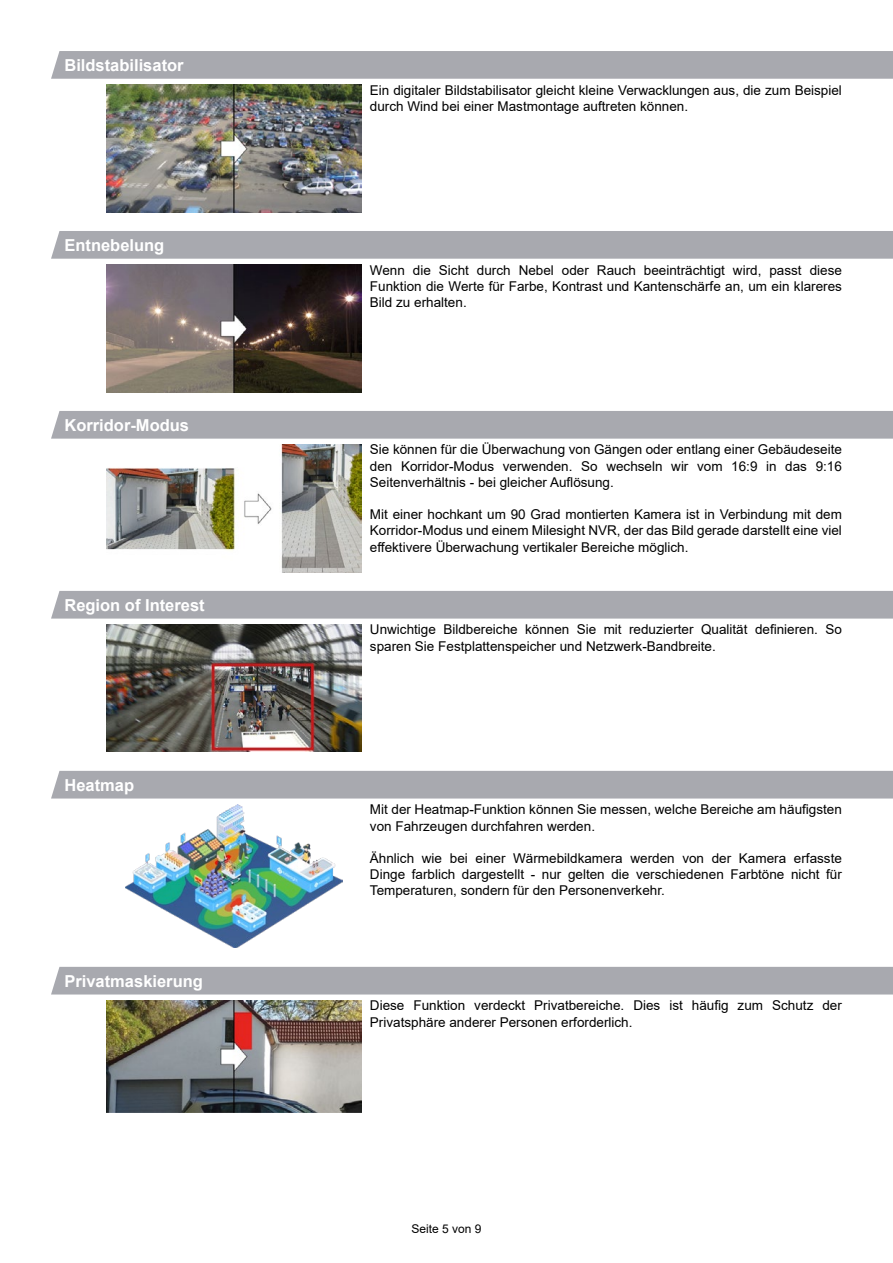
<style>
.page{position:relative;width:893px;height:1263px;background:#fff}
.page>*{position:absolute;margin:0;border:0;box-sizing:border-box;transform-origin:0 0}
.t1{font:700 16.5px "Arial";color:#fff}
.t2{font:13.5px/16.2px "Arial";color:#000}
.t3{font:12px "Arial";color:#000}
</style>
<div class="page">
<div style="left:51px;top:51px;width:842px;height:28px;background:#a8a9af"></div>
<img style="left:106px;top:85px;width:255px;height:127px">
<div style="left:51px;top:231px;width:842px;height:28px;background:#a8a9af"></div>
<img style="left:106px;top:265px;width:255px;height:127px">
<div style="left:51px;top:411px;width:842px;height:28px;background:#a8a9af"></div>
<img style="left:106px;top:445px;width:255px;height:127px">
<div style="left:51px;top:591px;width:842px;height:28px;background:#a8a9af"></div>
<img style="left:106px;top:625px;width:255px;height:127px">
<div style="left:51px;top:771px;width:842px;height:27px;background:#a8a9af"></div>
<img style="left:125px;top:804px;width:218px;height:144px">
<div style="left:51px;top:967px;width:842px;height:27px;background:#a8a9af"></div>
<img style="left:106px;top:1000px;width:255px;height:112px">
<p class="t1" style="left:64px;top:54px;width:121px">Bildstabilisator</p>
<p class="t1" style="left:64px;top:234px;width:101px">Entnebelung</p>
<p class="t1" style="left:64px;top:414px;width:126px">Korridor-Modus</p>
<p class="t1" style="left:64px;top:594px;width:142px">Region of Interest</p>
<p class="t1" style="left:64px;top:774px;width:71px">Heatmap</p>
<p class="t1" style="left:64px;top:970px;width:140px">Privatmaskierung</p>
<p class="t2" style="left:370px;top:82px;width:473px">Ein digitaler Bildstabilisator gleicht kleine Verwacklungen aus, die zum Beispiel durch Wind bei einer Mastmontage auftreten können.</p>
<p class="t2" style="left:370px;top:262px;width:473px;text-align:justify">Wenn die Sicht durch Nebel oder Rauch beeinträchtigt wird, passt diese Funktion die Werte für Farbe, Kontrast und Kantenschärfe an, um ein klareres Bild zu erhalten.</p>
<p class="t2" style="left:370px;top:441px;width:473px;text-align:justify">Sie können für die Überwachung von Gängen oder entlang einer Gebäudeseite den Korridor-Modus verwenden. So wechseln wir vom 16:9 in das 9:16<br>Seitenverhältnis - bei gleicher Auflösung.</p>
<p class="t2" style="left:370px;top:506px;width:473px;text-align:justify">Mit einer hochkant um 90 Grad montierten Kamera ist in Verbindung mit dem Korridor-Modus und einem Milesight NVR, der das Bild gerade darstellt eine viel effektivere Überwachung vertikaler Bereiche möglich.</p>
<p class="t2" style="left:370px;top:621px;width:473px">Unwichtige Bildbereiche können Sie mit reduzierter Qualität definieren. So sparen Sie Festplattenspeicher und Netzwerk-Bandbreite.</p>
<p class="t2" style="left:370px;top:801px;width:473px">Mit der Heatmap-Funktion können Sie messen, welche Bereiche am häufigsten von Fahrzeugen durchfahren werden.</p>
<p class="t2" style="left:370px;top:850px;width:473px;text-align:justify">Ähnlich wie bei einer Wärmebildkamera werden von der Kamera erfasste Dinge farblich dargestellt - nur gelten die verschiedenen Farbtöne nicht für Temperaturen, sondern für den Personenverkehr.</p>
<p class="t2" style="left:370px;top:997px;width:473px">Diese Funktion verdeckt Privatbereiche. Dies ist häufig zum Schutz der<br>Privatsphäre anderer Personen erforderlich.</p>
<p class="t3" style="left:411px;top:1220px;width:72px">Seite 5 von 9</p>
</div>
